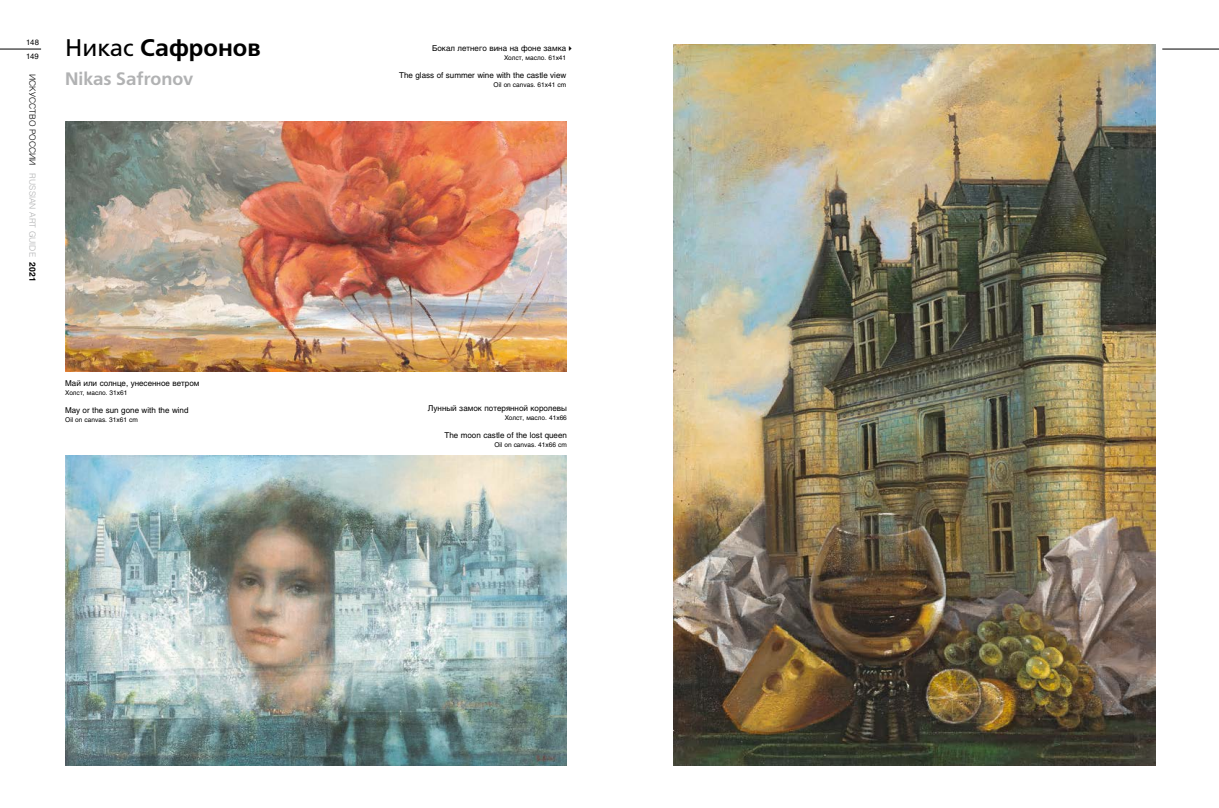
<style>
.page{position:relative;width:1219px;height:808px;background:#fff}
.page>*{position:absolute;margin:0;border:0;box-sizing:border-box;transform-origin:0 0}
.t1{font:24px "Free Set Demi C";color:#000}
.t2{font:18px "Free Set Demi C";color:#b1b2b3}
.t3{font:8.5px "Helios Light C";color:#000}
.t4{font:8px "Helios C";color:#000}
.t5{font:7.6px/14.8px "Helios C";letter-spacing:-.01em;color:#000}
.t6{font:6.5px "Helios C";color:#000}
.s1{color:#b1b2b3}
.s2{font-family:"Helios C";font-weight:700}
.s3{font-family:"Free Set C"}
</style>
<div class="page">
<hr style="left:0;top:49px;width:41px;height:1px;background:#000">
<hr style="left:1162px;top:49px;width:57px;height:1px;background:#000">
<img style="left:65px;top:122px;width:502px;height:249px">
<img style="left:673px;top:44px;width:482px;height:721px">
<img style="left:65px;top:456px;width:502px;height:309px">
<p class="t5" style="left:26px;top:34px;width:14px">148<br>149</p>
<p class="t3" style="left:38px;top:74px;width:209px;rotate:90deg">ИСКУССТВО РОССИИ <span class="s1">RUSSIAN ART GUIDE</span> <span class="s2">2021</span></p>
<h1 class="t1" style="left:65px;top:34px;width:197px"><span class="s3">Никас</span> Сафронов</h1>
<h2 class="t2" style="left:65px;top:68px;width:129px">Nikas Safronov</h2>
<p class="t4" style="left:65px;top:379px;width:136px">Май или солнце, унесенное ветром</p>
<p class="t6" style="left:65px;top:389px;width:64px">Холст, масло. 31x61</p>
<p class="t4" style="left:65px;top:406px;width:125px">May or the sun gone with the wind</p>
<p class="t6" style="left:65px;top:416px;width:74px">Oil on canvas. 31x61 cm</p>
<p class="t4" style="left:432px;top:43px;width:144px">Бокал летнего вина на фоне замка✔</p>
<p class="t6" style="left:504px;top:54px;width:64px">Холст, масло. 61x41</p>
<p class="t4" style="left:399px;top:70px;width:169px">The glass of summer wine with the castle view</p>
<p class="t6" style="left:494px;top:81px;width:74px">Oil on canvas. 61x41 cm</p>
<p class="t4" style="left:428px;top:403px;width:141px">Лунный замок потерянной королевы</p>
<p class="t6" style="left:505px;top:414px;width:64px">Холст, масло. 41x66</p>
<p class="t4" style="left:444px;top:430px;width:124px">The moon castle of the lost queen</p>
<p class="t6" style="left:494px;top:441px;width:74px">Oil on canvas. 41x66 cm</p>
</div>
